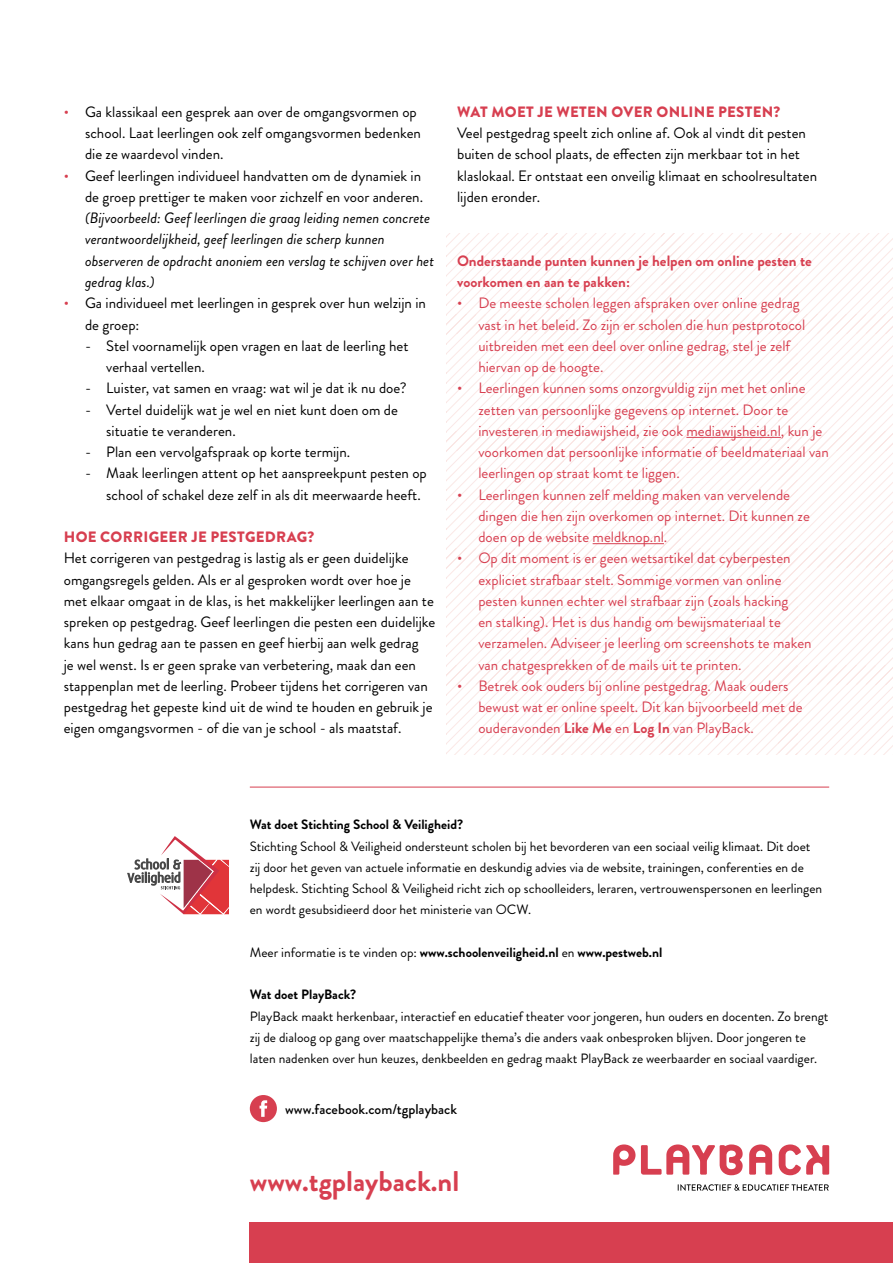
<style>
.page{position:relative;width:893px;height:1263px;background:#fff}
.page>*{position:absolute;margin:0;border:0;box-sizing:border-box;transform-origin:0 0}
.t1{font:700 28.5px "Brandon Grotesque";color:#d73f50}
.t2{font:15px/21.3px "Brandon Grotesque";color:#000}
.t3{font:15px/21.3px "Brandon Grotesque";color:#d73f50}
.t4{font:italic 15px/21.3px "Brandon Grotesque";color:#000}
.t5{font:700 15px/21.3px "Brandon Grotesque";color:#d73f50}
.t6{font:900 15px "Brandon Grotesque";letter-spacing:.02em;color:#d73f50}
.t7{font:500 14.25px "Brandon Grotesque";color:#000}
.t8{font:13.5px/21.3px "Brandon Grotesque";color:#000}
.t9{font:700 13.5px "Brandon Grotesque";color:#000}
.s1{color:#d73f50}
.s2{font-weight:700}
.s3{font-weight:400}
</style>
<div class="page">
<svg style="left:446px;top:234px;width:447px;height:521px"></svg>
<svg style="left:613px;top:1144px;width:22px;height:30px"></svg>
<svg style="left:641px;top:1144px;width:102px;height:31px"></svg>
<svg style="left:749px;top:1144px;width:23px;height:30px"></svg>
<svg style="left:779px;top:1144px;width:50px;height:31px"></svg>
<svg style="left:678px;top:1184px;width:151px;height:7px"></svg>
<hr style="left:686px;top:437px;width:95px;height:1px;background:#d73f50">
<hr style="left:593px;top:543px;width:71px;height:1px;background:#d73f50">
<svg style="left:128px;top:836px;width:101px;height:78px"></svg>
<div style="left:250px;top:1222px;width:643px;height:41px;background:#d73f50"></div>
<hr style="left:250px;top:787px;width:579px;height:1px;background:#d73f50">
<div style="left:250px;top:1095px;width:27px;height:27px;background:#d73f50;border-radius:50%"></div>
<svg style="left:260px;top:1100px;width:7px;height:17px"></svg>
<p class="t2" style="left:85px;top:101px;width:337px;text-indent:-21px"><span class="s1">•</span> Ga klassikaal een gesprek aan over de omgangsvormen op school. Laat leerlingen ook zelf omgangsvormen bedenken die ze waardevol vinden.</p>
<p class="t2" style="left:64px;top:165px;width:361px;text-align:right"><span class="s1">•</span> Geef leerlingen individueel handvatten om de dynamiek in de groep prettiger te maken voor zichzelf en voor anderen.</p>
<p class="t4" style="left:85px;top:208px;width:351px">(Bijvoorbeeld: Geef leerlingen die graag leiding nemen concrete verantwoordelijkheid, geef leerlingen die scherp kunnen observeren de opdracht anoniem een verslag te schijven over het gedrag klas.)</p>
<p class="t2" style="left:85px;top:293px;width:342px;text-indent:-21px"><span class="s1">•</span> Ga individueel met leerlingen in gesprek over hun welzijn in de groep:</p>
<p class="t2" style="left:106px;top:335px;width:304px;text-indent:-21px">- Stel voornamelijk open vragen en laat de leerling het verhaal vertellen.</p>
<p class="t2" style="left:85px;top:378px;width:323px">- Luister, vat samen en vraag: wat wil je dat ik nu doe?</p>
<p class="t2" style="left:106px;top:399px;width:293px;text-indent:-21px">- Vertel duidelijk wat je wel en niet kunt doen om de situatie te veranderen.</p>
<p class="t2" style="left:85px;top:441px;width:267px">- Plan een vervolgafspraak op korte termijn.</p>
<p class="t2" style="left:106px;top:463px;width:322px;text-indent:-21px">- Maak leerlingen attent op het aanspreekpunt pesten op school of schakel deze zelf in als dit meerwaarde heeft.</p>
<p class="t6" style="left:64px;top:526px;width:252px">HOE CORRIGEER JE PESTGEDRAG?</p>
<p class="t2" style="left:64px;top:548px;width:373px">Het corrigeren van pestgedrag is lastig als er geen duidelijke omgangsregels gelden. Als er al gesproken wordt over hoe je met elkaar omgaat in de klas, is het makkelijker leerlingen aan te spreken op pestgedrag. Geef leerlingen die pesten een duidelijke kans hun gedrag aan te passen en geef hierbij aan welk gedrag<br>je wel wenst. Is er geen sprake van verbetering, maak dan een stappenplan met de leerling. Probeer tijdens het corrigeren van pestgedrag het gepeste kind uit de wind te houden en gebruik je eigen omgangsvormen - of die van je school - als maatstaf.</p>
<p class="t6" style="left:457px;top:101px;width:325px">WAT MOET JE WETEN OVER ONLINE PESTEN?</p>
<p class="t2" style="left:457px;top:123px;width:362px">Veel pestgedrag speelt zich online af. Ook al vindt dit pesten buiten de school plaats, de effecten zijn merkbaar tot in het klaslokaal. Er ontstaat een onveilig klimaat en schoolresultaten lijden eronder.</p>
<p class="t5" style="left:457px;top:250px;width:356px">Onderstaande punten kunnen je helpen om online pesten te voorkomen en aan te pakken:</p>
<p class="t3" style="left:478px;top:293px;width:328px;text-indent:-21px">• De meeste scholen leggen afspraken over online gedrag vast in het beleid. Zo zijn er scholen die hun pestprotocol uitbreiden met een deel over online gedrag, stel je zelf hiervan op de hoogte.</p>
<p class="t3" style="left:478px;top:378px;width:352px;text-indent:-21px">• Leerlingen kunnen soms onzorgvuldig zijn met het online zetten van persoonlijke gegevens op internet. Door te investeren in mediawijsheid, zie ook mediawijsheid.nl, kun je voorkomen dat persoonlijke informatie of beeldmateriaal van leerlingen op straat komt te liggen.</p>
<p class="t3" style="left:478px;top:484px;width:333px;text-indent:-21px">• Leerlingen kunnen zelf melding maken van vervelende dingen die hen zijn overkomen op internet. Dit kunnen ze doen op de website meldknop.nl.</p>
<p class="t3" style="left:478px;top:548px;width:335px;text-indent:-21px">• Op dit moment is er geen wetsartikel dat cyberpesten expliciet strafbaar stelt. Sommige vormen van online pesten kunnen echter wel strafbaar zijn (zoals hacking<br>en stalking). Het is dus handig om bewijsmateriaal te verzamelen. Adviseer je leerling om screenshots te maken van chatgesprekken of de mails uit te printen.</p>
<p class="t3" style="left:478px;top:675px;width:326px;text-indent:-21px">• Betrek ook ouders bij online pestgedrag. Maak ouders bewust wat er online speelt. Dit kan bijvoorbeeld met de ouderavonden <span class="s2">Like Me</span> en <span class="s2">Log In</span> van PlayBack.</p>
<p class="t9" style="left:250px;top:815px;width:215px">Wat doet Stichting School &amp; Veiligheid?</p>
<p class="t8" style="left:250px;top:835px;width:574px">Stichting School &amp; Veiligheid ondersteunt scholen bij het bevorderen van een sociaal veilig klimaat. Dit doet zij door het geven van actuele informatie en deskundig advies via de website, trainingen, conferenties en de helpdesk. Stichting School &amp; Veiligheid richt zich op schoolleiders, leraren, vertrouwenspersonen en leerlingen en wordt gesubsidieerd door het ministerie van OCW.</p>
<p class="t9" style="left:250px;top:943px;width:414px"><span class="s3">Meer informatie is te vinden op:</span> www.schoolenveiligheid.nl <span class="s3">en</span> www.pestweb.nl</p>
<p class="t9" style="left:250px;top:985px;width:108px">Wat doet PlayBack?</p>
<p class="t8" style="left:250px;top:1005px;width:580px">PlayBack maakt herkenbaar, interactief en educatief theater voor jongeren, hun ouders en docenten. Zo brengt zij de dialoog op gang over maatschappelijke thema’s die anders vaak onbesproken blijven. Door jongeren te laten nadenken over hun keuzes, denkbeelden en gedrag maakt PlayBack ze weerbaarder en sociaal vaardiger.</p>
<p class="t7" style="left:285px;top:1099px;width:173px">www.facebook.com/tgplayback</p>
<h1 class="t1" style="left:250px;top:1161px;width:211px">www.tgplayback.nl</h1>
</div>
